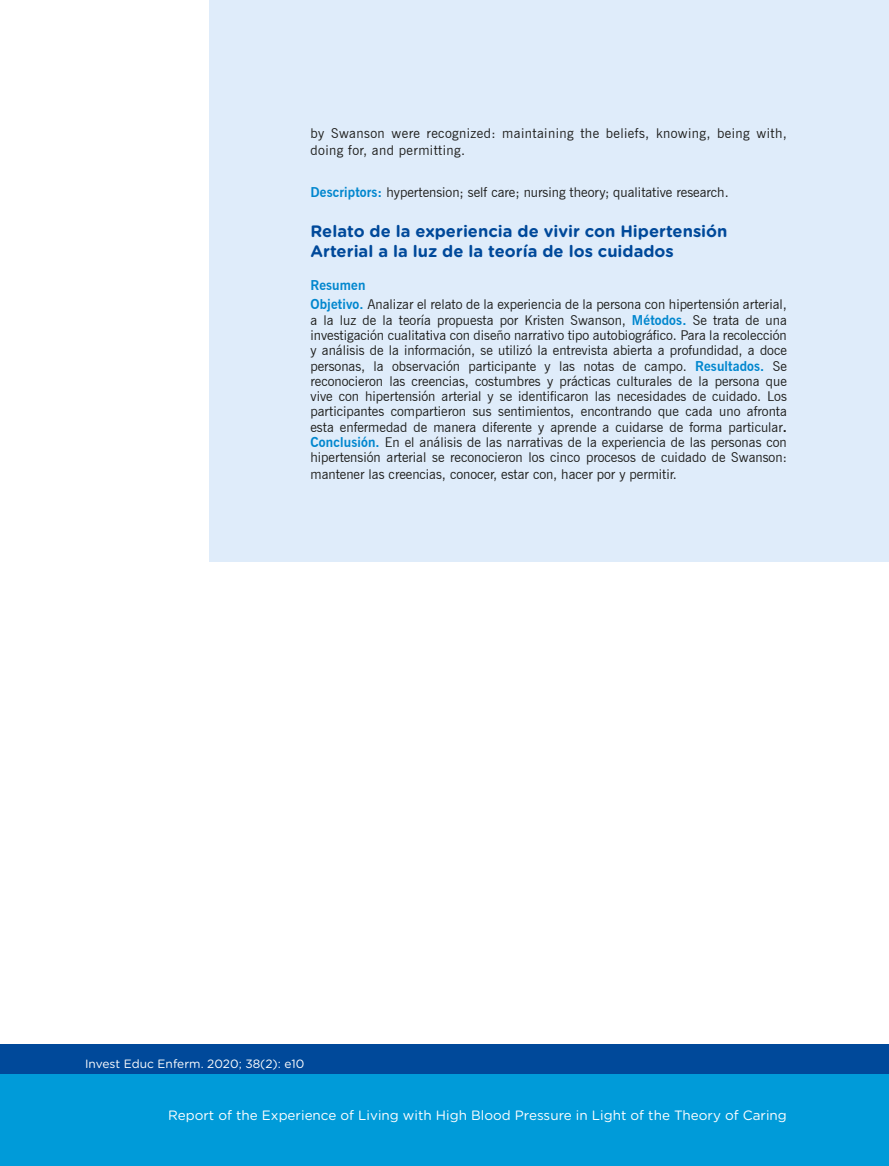
<style>
.page{position:relative;width:889px;height:1166px;background:#fff}
.page>*{position:absolute;margin:0;border:0;box-sizing:border-box;transform-origin:0 0}
.t1{font:700 16.5px/19.8px "Gotham Rounded";color:#00499a}
.t2{font:13.5px/15.5px "News Gothic BT";color:#1d1d1b}
.t3{font:13.5px/17.2px "News Gothic BT";letter-spacing:.03em;color:#1d1d1b}
.t4{font:13.5px "Gotham Rounded";color:#fff}
.t5{font:12px "Gotham Rounded";color:#fff}
.s1{font-weight:700;color:#0086ce}
.s2{font-weight:700}
</style>
<div class="page">
<div style="left:0;top:1044px;width:880px;height:121px;background:#00499a"></div>
<div style="left:881px;top:1044px;width:8px;height:121px;background:#00499a"></div>
<div style="left:0;top:1074px;width:880px;height:91px;background:#009bd9"></div>
<div style="left:881px;top:1074px;width:8px;height:91px;background:#009bd9"></div>
<div style="left:209px;top:0;width:680px;height:561px;background:#dfecfa"></div>
<p class="t3" style="left:310px;top:124px;width:478px">by Swanson were recognized: maintaining the beliefs, knowing, being with, doing for, and permitting.</p>
<p class="t2" style="left:310px;top:184px;width:420px"><span class="s1">Descriptors:</span> hypertension; self care; nursing theory; qualitative research.</p>
<p class="t1" style="left:310px;top:221px;width:418px">Relato de la experiencia de vivir con Hipertensión<br>Arterial a la luz de la teoría de los cuidados</p>
<p class="t2" style="left:310px;top:275px;width:478px;line-height:19.5px"><span class="s1">Resumen<br>Objetivo.</span> Analizar el relato de la experiencia de la persona con hipertensión arterial,</p>
<p class="t2" style="left:310px;top:312px;width:478px;text-align:justify">a la luz de la teoría propuesta por Kristen Swanson, <span class="s1">Métodos.</span> Se trata de una investigación cualitativa con diseño narrativo tipo autobiográfico. Para la recolección y análisis de la información, se utilizó la entrevista abierta a profundidad, a doce personas, la observación participante y las notas de campo. <span class="s1">Resultados.</span> Se reconocieron las creencias, costumbres y prácticas culturales de la persona que vive con hipertensión arterial y se identificaron las necesidades de cuidado. Los participantes compartieron sus sentimientos, encontrando que cada uno afronta esta enfermedad de manera diferente y aprende a cuidarse de forma particular<span class="s2">.<br></span><span class="s1">Conclusión.</span> En el análisis de las narrativas de la experiencia de las personas con hipertensión arterial se reconocieron los cinco procesos de cuidado de Swanson: mantener las creencias, conocer, estar con, hacer por y permitir.</p>
<p class="t5" style="left:85px;top:1054px;width:221px">Invest Educ Enferm. 2020; 38(2): e10</p>
<p class="t4" style="left:168px;top:1105px;width:620px">Report of the Experience of Living with High Blood Pressure in Light of the Theory of Caring</p>
</div>
